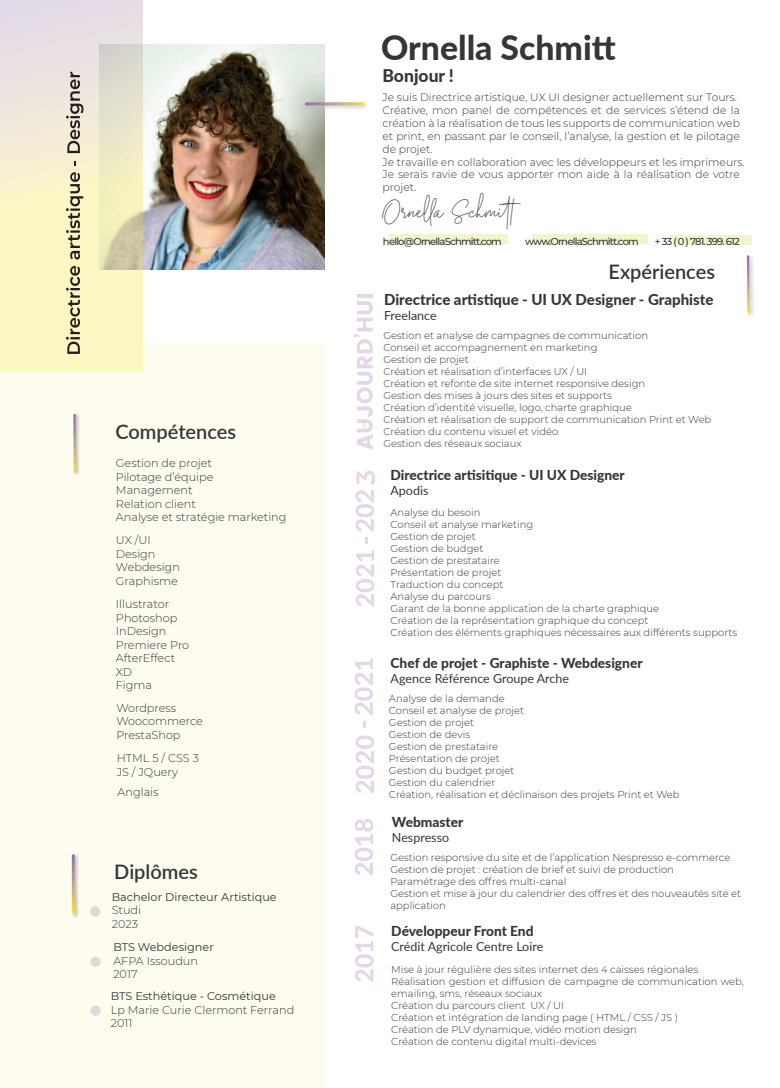
<style>
.page{position:relative;width:780px;height:1088px;background:#fff}
.page>*{position:absolute;margin:0;border:0;box-sizing:border-box;transform-origin:0 0}
.t1{font:800 33.75px "Lato";color:#33373a}
.t2{font:22.5px "Midnight Signature";color:#484b4a}
.t3{font:600 20px "Lato";color:#33373a}
.t4{font:800 17.5px "Lato";color:#33373a}
.t5{font:800 15px "Lato";color:#33373a}
.t6{font:800 13.75px "Lato";color:#33373a}
.t7{font:12.5px "Lato";color:#33373a}
.t8{font:300 11.25px/13.5px "Montserrat";color:#33373a}
.t9{font:11.25px "Montserrat";color:#33373a}
.t10{font:300 10.75px/12.9px "Montserrat";color:#33373a}
.t11{font:300 10px/12px "Montserrat";color:#33373a}
.t12{font:500 10px "Montserrat";letter-spacing:-.08em;color:#33373a}
</style>
<div class="page">
<div style="left:0;top:343px;width:325px;height:745px;background:#fefcee"></div>
<img style="left:143px;top:44px;width:182px;height:225px">
<img style="left:299px;top:99px;width:68px;height:14px">
<svg style="left:305px;top:102px;width:59px;height:3px"></svg>
<svg style="left:0;top:0;width:143px;height:370px;background:#f1eacc"></svg>
<div style="left:532px;top:235px;width:116px;height:9px;background:#f4f4cb"></div>
<div style="left:389px;top:234px;width:119px;height:10px;background:#f4f4cb"></div>
<div style="left:670px;top:235px;width:81px;height:9px;background:#f4f4cb"></div>
<img style="left:70px;top:410px;width:15px;height:70px">
<svg style="left:73px;top:414px;width:3px;height:58px"></svg>
<img style="left:67px;top:850px;width:16px;height:72px">
<svg style="left:72px;top:854px;width:3px;height:60px"></svg>
<div style="left:90px;top:956px;width:11px;height:11px;background:#e4d5df;border-radius:50%"></div>
<div style="left:90px;top:1005px;width:11px;height:11px;background:#e4d5df;border-radius:50%"></div>
<div style="left:90px;top:906px;width:10px;height:10px;background:#e4d5df;border-radius:50%"></div>
<img style="left:748px;top:255px;width:6px;height:61px">
<svg style="left:746px;top:255px;width:3px;height:58px"></svg>
<svg style="left:355px;top:925px;width:18px;height:57px"></svg>
<svg style="left:354px;top:819px;width:19px;height:56px"></svg>
<svg style="left:355px;top:471px;width:20px;height:73px"></svg>
<svg style="left:356px;top:550px;width:18px;height:56px"></svg>
<svg style="left:354px;top:659px;width:19px;height:56px"></svg>
<svg style="left:355px;top:735px;width:19px;height:58px"></svg>
<svg style="left:363px;top:721px;width:3px;height:6px"></svg>
<hr style="left:357px;top:294px;width:15px;height:4px;background:#e5d7e9">
<svg style="left:354px;top:301px;width:19px;height:149px"></svg>
<svg style="left:66px;top:266px;width:14px;height:88px"></svg>
<svg style="left:66px;top:172px;width:17px;height:87px"></svg>
<svg style="left:66px;top:72px;width:17px;height:81px"></svg>
<h3 class="t3" style="left:115px;top:417px;width:122px">Compétences</h3>
<p class="t8" style="left:116px;top:456px;width:172px">Gestion de projet<br>Pilotage d’équipe<br>Management<br>Relation client<br>Analyse et stratégie marketing</p>
<p class="t8" style="left:116px;top:533px;width:65px">UX /UI<br>Design<br>Webdesign<br>Graphisme</p>
<p class="t8" style="left:116px;top:597px;width:75px">Illustrator<br>Photoshop<br>InDesign<br>Premiere Pro<br>AfterEffect<br>XD<br>Figma</p>
<p class="t8" style="left:116px;top:701px;width:88px">Wordpress<br>Woocommerce<br>PrestaShop</p>
<p class="t8" style="left:117px;top:751px;width:84px">HTML 5 / CSS 3<br>JS / JQuery</p>
<p class="t8" style="left:118px;top:785px;width:42px">Anglais</p>
<h3 class="t3" style="left:114px;top:857px;width:85px">Diplômes</h3>
<p class="t9" style="left:112px;top:889px;width:166px">Bachelor Directeur Artistique</p>
<p class="t8" style="left:112px;top:903px;width:31px">Studi<br>2023</p>
<p class="t9" style="left:113px;top:939px;width:102px">BTS Webdesigner</p>
<p class="t8" style="left:113px;top:953px;width:86px">AFPA Issoudun<br>2017</p>
<p class="t9" style="left:111px;top:988px;width:167px">BTS Esthétique - Cosmétique</p>
<p class="t8" style="left:111px;top:1003px;width:185px">Lp Marie Curie Clermont Ferrand<br>2011</p>
<h1 class="t1" style="left:381px;top:23px;width:236px">Ornella Schmitt</h1>
<h3 class="t4" style="left:382px;top:62px;width:73px">Bonjour !</h3>
<p class="t10" style="left:382px;top:90px;width:364px">Je suis Directrice artistique, UX UI designer actuellement sur Tours.<br>Créative, mon panel de compétences et de services s’étend de la création à la réalisation de tous les supports de communication web et print, en passant par le conseil, l’analyse, la gestion et le pilotage de projet.<br>Je travaille en collaboration avec les développeurs et les imprimeurs.<br>Je serais ravie de vous apporter mon aide à la réalisation de votre projet.</p>
<h2 class="t2" style="left:382px;top:203px;width:149px">Ornela Schmit</h2>
<p class="t12" style="left:383px;top:235px;width:120px">hello@OrnellaSchmitt.com</p>
<p class="t12" style="left:525px;top:235px;width:115px">www.OrnellaSchmitt.com</p>
<p class="t12" style="left:654px;top:234px;width:87px">+ 33 ( 0 ) 781. 399. 612</p>
<h3 class="t3" style="left:608px;top:257px;width:108px">Expériences</h3>
<h3 class="t5" style="left:384px;top:289px;width:331px">Directrice artistique - UI UX Designer - Graphiste</h3>
<p class="t7" style="left:384px;top:307px;width:54px">Freelance</p>
<p class="t11" style="left:383px;top:329px;width:329px">Gestion et analyse de campagnes de communication<br>Conseil et accompagnement en marketing<br>Gestion de projet<br>Création et réalisation d’interfaces UX / UI<br>Création et refonte de site internet responsive design<br>Gestion des mises à jours des sites et supports<br>Création d’identité visuelle, logo, charte graphique<br>Création et réalisation de support de communication Print et Web Création du contenu visuel et vidéo<br>Gestion des réseaux sociaux</p>
<h3 class="t6" style="left:390px;top:465px;width:236px">Directrice artisitique - UI UX Designer</h3>
<p class="t7" style="left:390px;top:481px;width:39px">Apodis</p>
<p class="t11" style="left:390px;top:506px;width:348px">Analyse du besoin<br>Conseil et analyse marketing<br>Gestion de projet<br>Gestion de budget<br>Gestion de prestataire<br>Présentation de projet<br>Traduction du concept<br>Analyse du parcours<br>Garant de la bonne application de la charte graphique<br>Création de la représentation graphique du concept<br>Création des éléments graphiques nécessaires aux différents supports</p>
<h3 class="t6" style="left:390px;top:653px;width:253px">Chef de projet - Graphiste - Webdesigner</h3>
<p class="t7" style="left:390px;top:669px;width:180px">Agence Référence Groupe Arche</p>
<p class="t11" style="left:389px;top:692px;width:292px">Analyse de la demande<br>Conseil et analyse de projet<br>Gestion de projet<br>Gestion de devis<br>Gestion de prestataire<br>Présentation de projet<br>Gestion du budget projet<br>Gestion du calendrier<br>Création, réalisation et déclinaison des projets Print et Web</p>
<h3 class="t6" style="left:392px;top:812px;width:73px">Webmaster</h3>
<p class="t7" style="left:392px;top:828px;width:59px">Nespresso</p>
<p class="t11" style="left:390px;top:851px;width:352px">Gestion responsive du site et de l’application Nespresso e-commerce Gestion de projet : création de brief et suivi de production Paramétrage des offres multi-canal<br>Gestion et mise à jour du calendrier des offres et des nouveautés site et application</p>
<h3 class="t6" style="left:391px;top:921px;width:144px">Développeur Front End</h3>
<p class="t7" style="left:391px;top:938px;width:153px">Crédit Agricole Centre Loire</p>
<p class="t11" style="left:391px;top:963px;width:354px">Mise à jour régulière des sites internet des 4 caisses régionales Réalisation gestion et diffusion de campagne de communication web, emailing, sms, réseaux sociaux<br>Création du parcours client UX / UI<br>Création et intégration de landing page ( HTML / CSS / JS )<br>Création de PLV dynamique, vidéo motion design<br>Création de contenu digital multi-devices</p>
</div>
